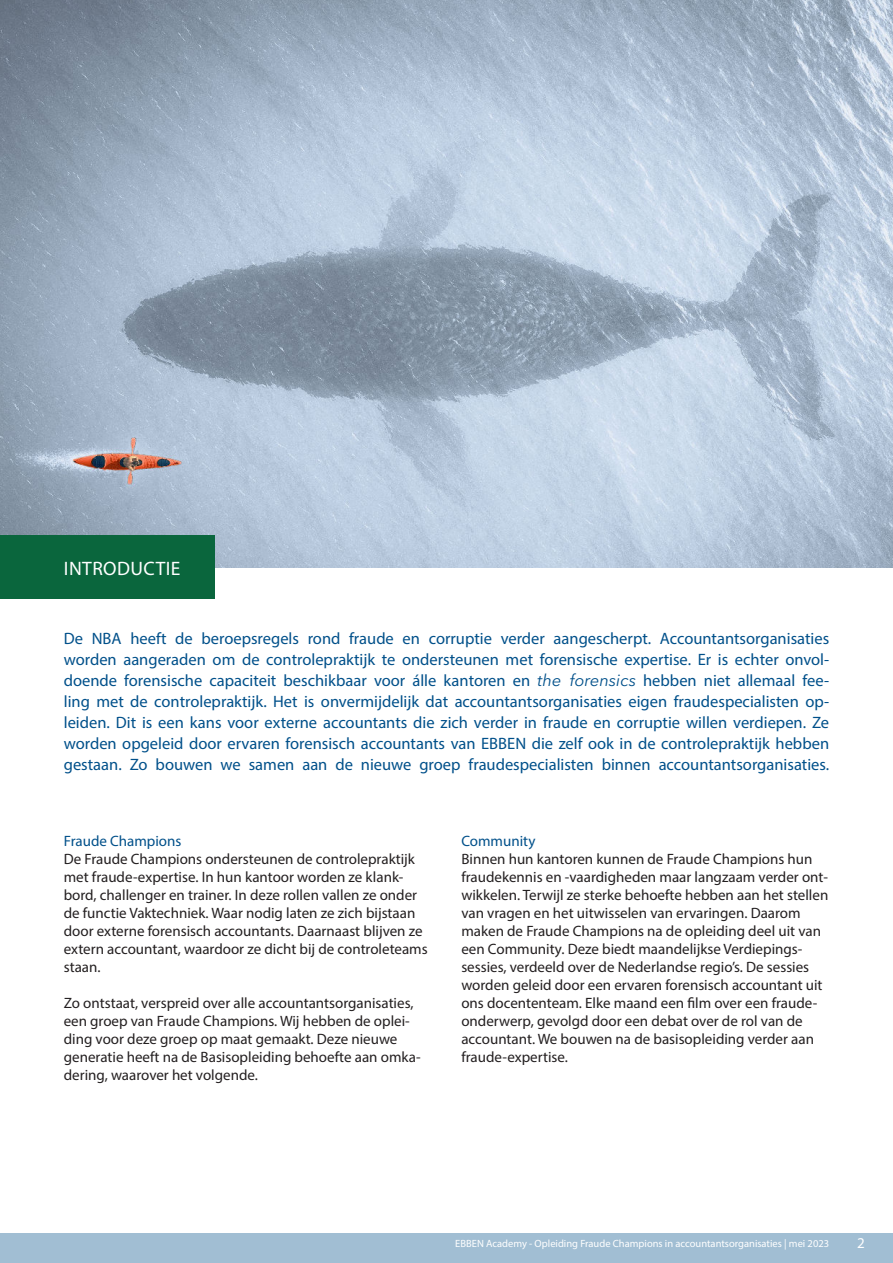
<style>
.page{position:relative;width:893px;height:1263px;background:#fff}
.page>*{position:absolute;margin:0;border:0;box-sizing:border-box;transform-origin:0 0}
.t1{font:19.5px "Myriad Pro";letter-spacing:.02em;color:#fff}
.t2{font:16.5px/21px "Myriad Pro";color:#00508a;text-align:justify}
.t3{font:15px/18px "Myriad Pro";color:#231f20}
.t4{font:15px "Myriad Pro";color:#00508a}
.t5{font:15px "Myriad Pro";color:#fff}
.t6{font:10.5px "Myriad Pro";color:#fff}
.s1{font-family:"Avenir Next Cyr";font-style:italic}
</style>
<div class="page">
<img style="left:0;top:0;width:893px;height:568px">
<div style="left:0;top:535px;width:214px;height:63px;background:#0a663d"></div>
<div style="left:0;top:1233px;width:893px;height:30px;background:#a1bed3"></div>
<h1 class="t1" style="left:64px;top:560px;width:118px">INTRODUCTIE</h1>
<p class="t2" style="left:64px;top:629px;width:767px">De NBA heeft de beroepsregels rond fraude en corruptie verder aangescherpt. Accountantsorganisaties worden aangeraden om de controlepraktijk te ondersteunen met forensische expertise. Er is echter onvol&shy;doende forensische capaciteit beschikbaar voor álle kantoren en <span class="s1">the forensics</span> hebben niet allemaal fee&shy;ling met de controlepraktijk. Het is onvermijdelijk dat accountantsorganisaties eigen fraudespecialisten op&shy;leiden. Dit is een kans voor externe accountants die zich verder in fraude en corruptie willen verdiepen. Ze worden opgeleid door ervaren forensisch accountants van EBBEN die zelf ook in de controlepraktijk hebben gestaan. Zo bouwen we samen aan de nieuwe groep fraudespecialisten binnen accountantsorganisaties.</p>
<p class="t4" style="left:64px;top:835px;width:119px">Fraude Champions</p>
<p class="t3" style="left:64px;top:851px;width:365px">De Fraude Champions ondersteunen de controlepraktijk met fraude-expertise. In hun kantoor worden ze klank&shy;bord, challenger en trainer. In deze rollen vallen ze onder de functie Vaktechniek. Waar nodig laten ze zich bijstaan door externe forensisch accountants. Daarnaast blijven ze extern accountant, waardoor ze dicht bij de controleteams staan.</p>
<p class="t3" style="left:64px;top:995px;width:358px">Zo ontstaat, verspreid over alle accountantsorganisaties, een groep van Fraude Champions. Wij hebben de oplei&shy;ding voor deze groep op maat gemaakt. Deze nieuwe generatie heeft na de Basisopleiding behoefte aan omka&shy;dering, waarover het volgende.</p>
<p class="t4" style="left:461px;top:835px;width:76px">Community</p>
<p class="t3" style="left:461px;top:851px;width:368px">Binnen hun kantoren kunnen de Fraude Champions hun fraudekennis en -vaardigheden maar langzaam verder ont&shy;wikkelen. Terwijl ze sterke behoefte hebben aan het stellen van vragen en het uitwisselen van ervaringen. Daarom maken de Fraude Champions na de opleiding deel uit van een Community. Deze biedt maandelijkse Verdiepings&shy;sessies, verdeeld over de Nederlandse regio’s. De sessies worden geleid door een ervaren forensisch accountant uit ons docententeam. Elke maand een film over een fraude&shy;onderwerp, gevolgd door een debat over de rol van de accountant. We bouwen na de basisopleiding verder aan fraude-expertise.</p>
<p class="t6" style="left:455px;top:1239px;width:375px">EBBEN Academy - Opleiding Fraude Champions in accountantsorganisaties | mei 2023</p>
<p class="t5" style="left:857px;top:1237px;width:9px">2</p>
</div>
